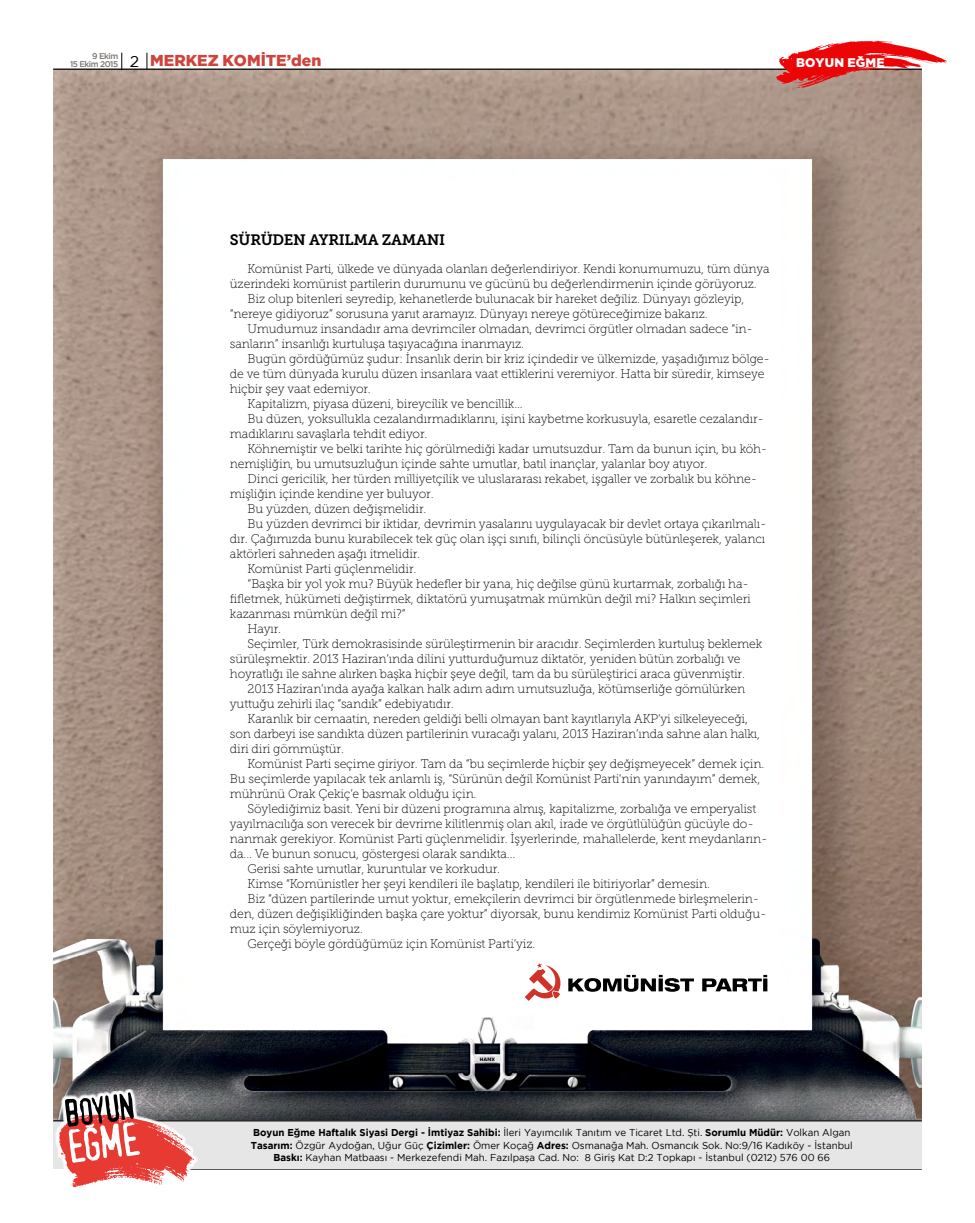
<style>
.page{position:relative;width:975px;height:1223px;background:#fff}
.page>*{position:absolute;margin:0;border:0;box-sizing:border-box;transform-origin:0 0}
.t1{font:800 15.75px "Gotham";color:#d0433d}
.t2{font:15px "Museo Slab 700";letter-spacing:-.02em;color:#000}
.t3{font:12.5px "Museo Slab 100";letter-spacing:-.01em;color:#000}
.t4{font:800 12.38px "Gotham";color:#fff}
.t5{font:10px/12.5px "Gotham";color:#000;text-align:center}
.t6{font:500 8.25px "Gotham";letter-spacing:-.06em;color:#787370}
.s1{font-weight:400;color:#000}
.s2{font-weight:700}
</style>
<div class="page">
<img style="left:53px;top:70px;width:868px;height:1050px">
<hr style="left:53px;top:69px;width:868px;height:1px;background:#000">
<svg style="left:121px;top:53px;width:1px;height:17px"></svg>
<svg style="left:147px;top:53px;width:1px;height:17px"></svg>
<svg style="left:775px;top:41px;width:172px;height:48px"></svg>
<div style="left:53px;top:1120px;width:868px;height:49px;background:#e7e6e6"></div>
<hr style="left:53px;top:1120px;width:868px;height:1px;background:#000">
<svg style="left:53px;top:1084px;width:146px;height:104px"></svg>
<svg style="left:568px;top:974px;width:199px;height:17px"></svg>
<svg style="left:524px;top:962px;width:37px;height:39px"></svg>
<p class="t6" style="left:92px;top:51px;width:28px">9 Ekim</p>
<p class="t1" style="left:130px;top:51px;width:193px"><span class="s1">2</span> MERKEZ KOMİTE’DEN</p>
<p class="t4" style="left:796px;top:56px;width:80px">BOYUN EĞME</p>
<p class="t6" style="left:70px;top:59px;width:50px">15 Ekim 2015</p>
<p class="t2" style="left:230px;top:231px;width:217px">SÜRÜDEN AYRILMA ZAMANI</p>
<p class="t3" style="left:247px;top:261px;width:523px">Komünist Parti, ülkede ve dünyada olanları değerlendiriyor. Kendi konumumuzu, tüm dünya</p>
<p class="t3" style="left:230px;top:276px;width:528px">üzerindeki komünist partilerin durumunu ve gücünü bu değerlendirmenin içinde görüyoruz.</p>
<p class="t3" style="left:247px;top:291px;width:498px">Biz olup bitenleri seyredip, kehanetlerde bulunacak bir hareket değiliz. Dünyayı gözleyip,</p>
<p class="t3" style="left:230px;top:306px;width:479px">“nereye gidiyoruz” sorusuna yanıt aramayız. Dünyayı nereye götüreceğimize bakarız.</p>
<p class="t3" style="left:247px;top:321px;width:507px">Umudumuz insandadır ama devrimciler olmadan, devrimci örgütler olmadan sadece “in-</p>
<p class="t3" style="left:230px;top:336px;width:296px">sanların” insanlığı kurtuluşa taşıyacağına inanmayız.</p>
<p class="t3" style="left:247px;top:351px;width:524px">Bugün gördüğümüz şudur: İnsanlık derin bir kriz içindedir ve ülkemizde, yaşadığımız bölge-</p>
<p class="t3" style="left:230px;top:366px;width:536px">de ve tüm dünyada kurulu düzen insanlara vaat ettiklerini veremiyor. Hatta bir süredir, kimseye</p>
<p class="t3" style="left:230px;top:381px;width:142px">hiçbir şey vaat edemiyor.</p>
<p class="t3" style="left:247px;top:396px;width:277px">Kapitalizm, piyasa düzeni, bireycilik ve bencillik...</p>
<p class="t3" style="left:247px;top:411px;width:518px">Bu düzen, yoksullukla cezalandırmadıklarını, işini kaybetme korkusuyla, esaretle cezalandır-</p>
<p class="t3" style="left:230px;top:426px;width:199px">madıklarını savaşlarla tehdit ediyor.</p>
<p class="t3" style="left:247px;top:441px;width:521px">Köhnemiştir ve belki tarihte hiç görülmediği kadar umutsuzdur. Tam da bunun için, bu köh-</p>
<p class="t3" style="left:230px;top:456px;width:479px">nemişliğin, bu umutsuzluğun içinde sahte umutlar, batıl inançlar, yalanlar boy atıyor.</p>
<p class="t3" style="left:247px;top:471px;width:511px">Dinci gericilik, her türden milliyetçilik ve uluslararası rekabet, işgaller ve zorbalık bu köhne-</p>
<p class="t3" style="left:230px;top:486px;width:205px">mişliğin içinde kendine yer buluyor.</p>
<p class="t3" style="left:247px;top:501px;width:180px">Bu yüzden, düzen değişmelidir.</p>
<p class="t3" style="left:247px;top:516px;width:520px">Bu yüzden devrimci bir iktidar, devrimin yasalarını uygulayacak bir devlet ortaya çıkarılmalı-</p>
<p class="t3" style="left:230px;top:531px;width:537px">dır. Çağımızda bunu kurabilecek tek güç olan işçi sınıfı, bilinçli öncüsüyle bütünleşerek, yalancı</p>
<p class="t3" style="left:230px;top:546px;width:192px">aktörleri sahneden aşağı itmelidir.</p>
<p class="t3" style="left:247px;top:561px;width:170px">Komünist Parti güçlenmelidir.</p>
<p class="t3" style="left:247px;top:576px;width:503px">“Başka bir yol yok mu? Büyük hedefler bir yana, hiç değilse günü kurtarmak, zorbalığı ha-</p>
<p class="t3" style="left:230px;top:591px;width:522px">fifletmek, hükümeti değiştirmek, diktatörü yumuşatmak mümkün değil mi? Halkın seçimleri</p>
<p class="t3" style="left:230px;top:606px;width:177px">kazanması mümkün değil mi?”</p>
<p class="t3" style="left:247px;top:621px;width:35px">Hayır.</p>
<p class="t3" style="left:247px;top:636px;width:516px">Seçimler, Türk demokrasisinde sürüleştirmenin bir aracıdır. Seçimlerden kurtuluş beklemek</p>
<p class="t3" style="left:230px;top:651px;width:512px">sürüleşmektir. 2013 Haziran’ında dilini yutturduğumuz diktatör, yeniden bütün zorbalığı ve</p>
<p class="t3" style="left:230px;top:666px;width:516px">hoyratlığı ile sahne alırken başka hiçbir şeye değil, tam da bu sürüleştirici araca güvenmiştir.</p>
<p class="t3" style="left:247px;top:681px;width:499px">2013 Haziran’ında ayağa kalkan halk adım adım umutsuzluğa, kötümserliğe gömülürken</p>
<p class="t3" style="left:230px;top:696px;width:225px">yuttuğu zehirli ilaç “sandık” edebiyatıdır.</p>
<p class="t3" style="left:247px;top:711px;width:502px">Karanlık bir cemaatin, nereden geldiği belli olmayan bant kayıtlarıyla AKP’yi silkeleyeceği,</p>
<p class="t3" style="left:230px;top:726px;width:531px">son darbeyi ise sandıkta düzen partilerinin vuracağı yalanı, 2013 Haziran’ında sahne alan halkı,</p>
<p class="t3" style="left:230px;top:741px;width:115px">diri diri gömmüştür.</p>
<p class="t3" style="left:247px;top:756px;width:518px">Komünist Parti seçime giriyor. Tam da “bu seçimlerde hiçbir şey değişmeyecek” demek için.</p>
<p class="t3" style="left:230px;top:771px;width:532px">Bu seçimlerde yapılacak tek anlamlı iş, “Sürünün değil Komünist Parti'nin yanındayım” demek,</p>
<p class="t3" style="left:230px;top:786px;width:248px">mührünü Orak Çekiç’e basmak olduğu için.</p>
<p class="t3" style="left:247px;top:801px;width:510px">Söylediğimiz basit. Yeni bir düzeni programına almış, kapitalizme, zorbalığa ve emperyalist</p>
<p class="t3" style="left:230px;top:816px;width:525px">yayılmacılığa son verecek bir devrime kilitlenmiş olan akıl, irade ve örgütlülüğün gücüyle do-</p>
<p class="t3" style="left:230px;top:831px;width:539px">nanmak gerekiyor. Komünist Parti güçlenmelidir. İşyerlerinde, mahallelerde, kent meydanların-</p>
<p class="t3" style="left:230px;top:846px;width:287px">da... Ve bunun sonucu, göstergesi olarak sandıkta...</p>
<p class="t3" style="left:247px;top:861px;width:254px">Gerisi sahte umutlar, kuruntular ve korkudur.</p>
<p class="t3" style="left:247px;top:876px;width:464px">Kimse “Komünistler her şeyi kendileri ile başlatıp, kendileri ile bitiriyorlar” demesin.</p>
<p class="t3" style="left:247px;top:891px;width:513px">Biz “düzen partilerinde umut yoktur, emekçilerin devrimci bir örgütlenmede birleşmelerin-</p>
<p class="t3" style="left:230px;top:906px;width:538px">den, düzen değişikliğinden başka çare yoktur” diyorsak, bunu kendimiz Komünist Parti olduğu-</p>
<p class="t3" style="left:230px;top:921px;width:134px">muz için söylemiyoruz.</p>
<p class="t3" style="left:247px;top:936px;width:289px">Gerçeği böyle gördüğümüz için Komünist Parti’yiz.</p>
<p class="t5" style="left:251px;top:1126px;width:603px"><span class="s2">Boyun Eğme Haftalık Siyasi Dergi - İmtiyaz Sahibi:</span> İleri Yayımcılık Tanıtım ve Ticaret Ltd. Şti. <span class="s2">Sorumlu Müdür:</span> Volkan Algan<br><span class="s2">Tasarım:</span> Özgür Aydoğan, Uğur Güç <span class="s2">Çizimler:</span> Ömer Koçağ <span class="s2">Adres:</span> Osmanağa Mah. Osmancık Sok. No:9/16 Kadıköy - İstanbul<br><span class="s2">Baskı:</span> Kayhan Matbaası - Merkezefendi Mah. Fazılpaşa Cad. No: 8 Giriş Kat D:2 Topkapı - İstanbul (0212) 576 00 66</p>
</div>
